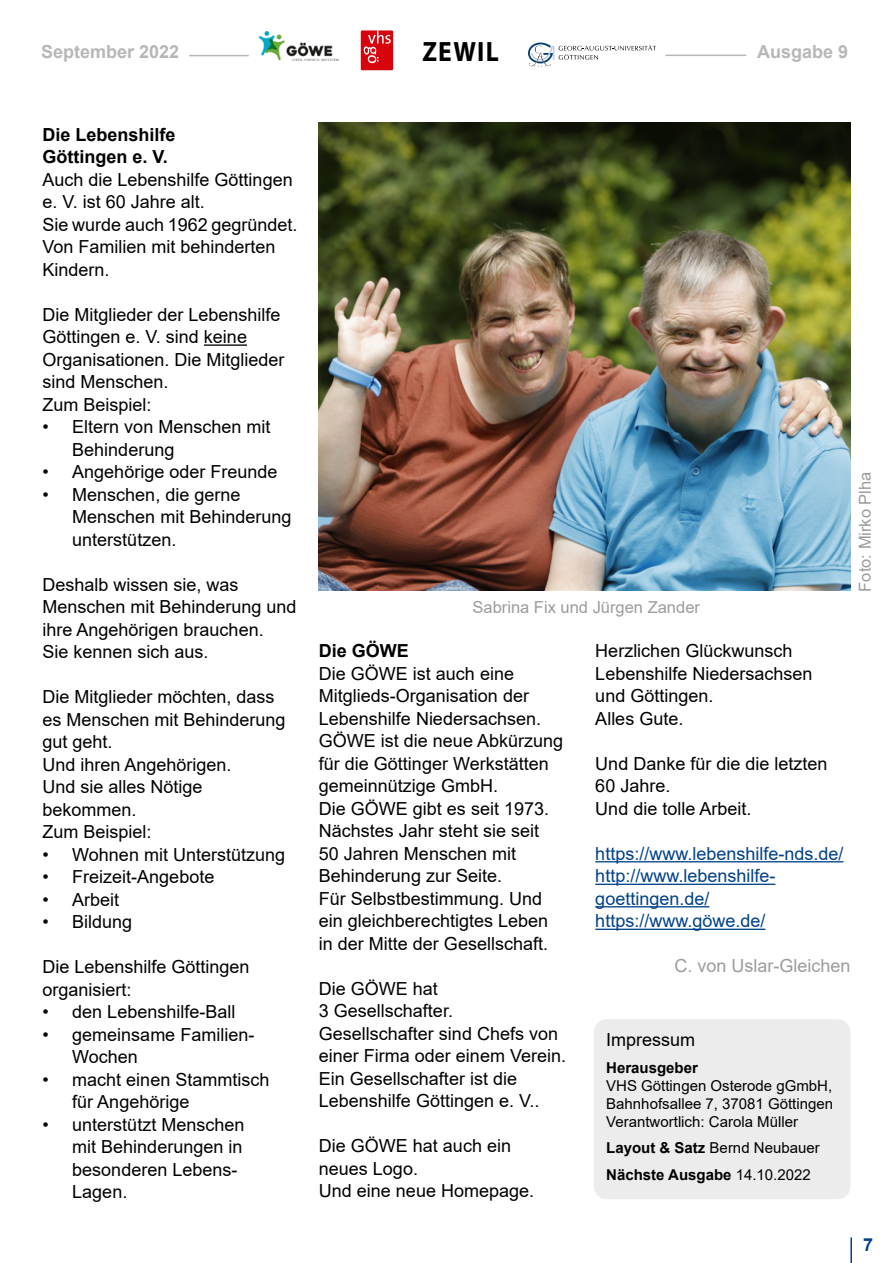
<style>
.page{position:relative;width:893px;height:1263px;background:#fff}
.page>*{position:absolute;margin:0;border:0;box-sizing:border-box;transform-origin:0 0}
.t1{font:700 28.05px "Myriad Pro";letter-spacing:.05em;color:#000;scale:.91 1}
.t2{font:18px/22.5px "Arial";color:#000}
.t3{font:18px/22.5px "Arial";color:#004188}
.t4{font:700 18px/22.5px "Arial";color:#000}
.t5{font:700 18px "Arial";color:#b6b7b8}
.t6{font:18px "Arial";color:#9c9c9d}
.t7{font:700 18px "Arial";color:#004188}
.t8{font:16.5px "Arial";color:#9c9c9d}
.t9{font:15px/18px "Arial";color:#000;text-align:justify}
.t10{font:700 15px/26.5px "Arial";color:#000}
.s1{font-weight:400}
</style>
<div class="page">
<hr style="left:850px;top:1237px;width:2px;height:26px;background:#004188">
<hr style="left:189px;top:55px;width:60px;height:1px;background:#b6b7b8">
<hr style="left:665px;top:55px;width:81px;height:1px;background:#b6b7b8">
<svg style="left:528px;top:42px;width:128px;height:25px"></svg>
<img style="left:260px;top:32px;width:78px;height:29px">
<div style="left:361px;top:31px;width:32px;height:39px;background:#d7040d"></div>
<svg style="left:364px;top:31px;width:27px;height:32px"></svg>
<hr style="left:204px;top:344px;width:43px;height:2px;background:#000">
<hr style="left:595px;top:861px;width:248px;height:1px;background:#004188">
<hr style="left:595px;top:884px;width:180px;height:1px;background:#004188">
<hr style="left:595px;top:906px;width:114px;height:1px;background:#004188">
<hr style="left:595px;top:929px;width:170px;height:1px;background:#004188">
<img style="left:319px;top:123px;width:531px;height:467px">
<div style="left:594px;top:1019px;width:256px;height:180px;background:#ececec;border-radius:13px"></div>
<p class="t5" style="left:41px;top:39px;width:140px">September 2022</p>
<h1 class="t1" style="left:422px;top:33px;width:86px">ZEWIL</h1>
<p class="t5" style="left:757px;top:39px;width:93px">Ausgabe 9</p>
<p class="t4" style="left:43px;top:123px;width:135px">Die Lebenshilfe<br>Göttingen e. V.</p>
<p class="t2" style="left:43px;top:168px;width:257px">Auch die Lebenshilfe Göttingen e. V. ist 60 Jahre alt.<br>Sie wurde auch 1962 gegründet.<br>Von Familien mit behinderten<br>Kindern.</p>
<p class="t2" style="left:43px;top:303px;width:244px">Die Mitglieder der Lebenshilfe<br>Göttingen e. V. sind keine<br>Organisationen. Die Mitglieder sind Menschen.<br>Zum Beispiel:</p>
<p class="t2" style="left:72px;top:415px;width:200px;text-indent:-30px">• Eltern von Menschen mit<br>Behinderung</p>
<p class="t2" style="left:43px;top:460px;width:236px">• Angehörige oder Freunde</p>
<p class="t2" style="left:72px;top:483px;width:221px;text-indent:-30px">• Menschen, die gerne<br>Menschen mit Behinderung unterstützen.</p>
<p class="t2" style="left:43px;top:573px;width:256px">Deshalb wissen sie, was<br>Menschen mit Behinderung und ihre Angehörigen brauchen.<br>Sie kennen sich aus.</p>
<p class="t2" style="left:43px;top:685px;width:245px">Die Mitglieder möchten, dass es Menschen mit Behinderung gut geht.<br>Und ihren Angehörigen.<br>Und sie alles Nötige bekommen.<br>Zum Beispiel:</p>
<p class="t2" style="left:43px;top:843px;width:244px">• Wohnen mit Unterstützung</p>
<p class="t2" style="left:43px;top:865px;width:173px">• Freizeit-Angebote</p>
<p class="t2" style="left:43px;top:888px;width:78px">• Arbeit</p>
<p class="t2" style="left:43px;top:910px;width:91px">• Bildung</p>
<p class="t2" style="left:43px;top:955px;width:209px">Die Lebenshilfe Göttingen organisiert:</p>
<p class="t2" style="left:43px;top:1000px;width:194px">• den Lebenshilfe-Ball</p>
<p class="t2" style="left:72px;top:1023px;width:184px;text-indent:-30px">• gemeinsame Familien-<br>Wochen</p>
<p class="t2" style="left:72px;top:1068px;width:199px;text-indent:-30px">• macht einen Stammtisch für Angehörige</p>
<p class="t2" style="left:72px;top:1113px;width:174px;text-indent:-30px">• unterstützt Menschen mit Behinderungen in besonderen Lebens-<br>Lagen.</p>
<p class="t8" style="left:473px;top:596px;width:229px">Sabrina Fix und Jürgen Zander</p>
<p class="t8" style="left:854px;top:592px;width:122px;rotate:-90deg">Foto: Mirko Plha</p>
<p class="t4" style="left:319px;top:640px;width:92px">Die GÖWE</p>
<p class="t2" style="left:319px;top:662px;width:246px">Die GÖWE ist auch eine<br>Mitglieds-Organisation der<br>Lebenshilfe Niedersachsen.<br>GÖWE ist die neue Abkürzung für die Göttinger Werkstätten gemeinnützige GmbH.<br>Die GÖWE gibt es seit 1973.<br>Nächstes Jahr steht sie seit<br>50 Jahren Menschen mit<br>Behinderung zur Seite.<br>Für Selbstbestimmung. Und ein gleichberechtigtes Leben in der Mitte der Gesellschaft.</p>
<p class="t2" style="left:319px;top:977px;width:249px">Die GÖWE hat<br>3 Gesellschafter.<br>Gesellschafter sind Chefs von einer Firma oder einem Verein.<br>Ein Gesellschafter ist die<br>Lebenshilfe Göttingen e. V..</p>
<p class="t2" style="left:319px;top:1135px;width:217px">Die GÖWE hat auch ein neues Logo.<br>Und eine neue Homepage.</p>
<p class="t2" style="left:595px;top:640px;width:219px">Herzlichen Glückwunsch<br>Lebenshilfe Niedersachsen und Göttingen.<br>Alles Gute.</p>
<p class="t2" style="left:595px;top:752px;width:234px">Und Danke für die die letzten<br>60 Jahre.<br>Und die tolle Arbeit.</p>
<p class="t3" style="left:595px;top:842px;width:250px">https://www.lebenshilfe-nds.de/ http://www.lebenshilfe&shy;goettingen.de/ https://www.göwe.de/</p>
<p class="t6" style="left:674px;top:954px;width:178px">C. von Uslar-Gleichen</p>
<p class="t2" style="left:606px;top:1029px;width:91px">Impressum</p>
<p class="t10" style="left:606px;top:1054px;width:93px">Herausgeber</p>
<p class="t9" style="left:606px;top:1076px;width:228px">VHS Göttingen Osterode gGmbH, Bahnhofsallee 7, 37081 Göttingen Verantwortlich: Carola Müller</p>
<p class="t10" style="left:606px;top:1135px;width:215px">Layout &amp; Satz <span class="s1">Bernd Neubauer<br></span>Nächste Ausgabe <span class="s1">14.10.2022</span></p>
<p class="t7" style="left:863px;top:1231px;width:12px">7</p>
</div>
